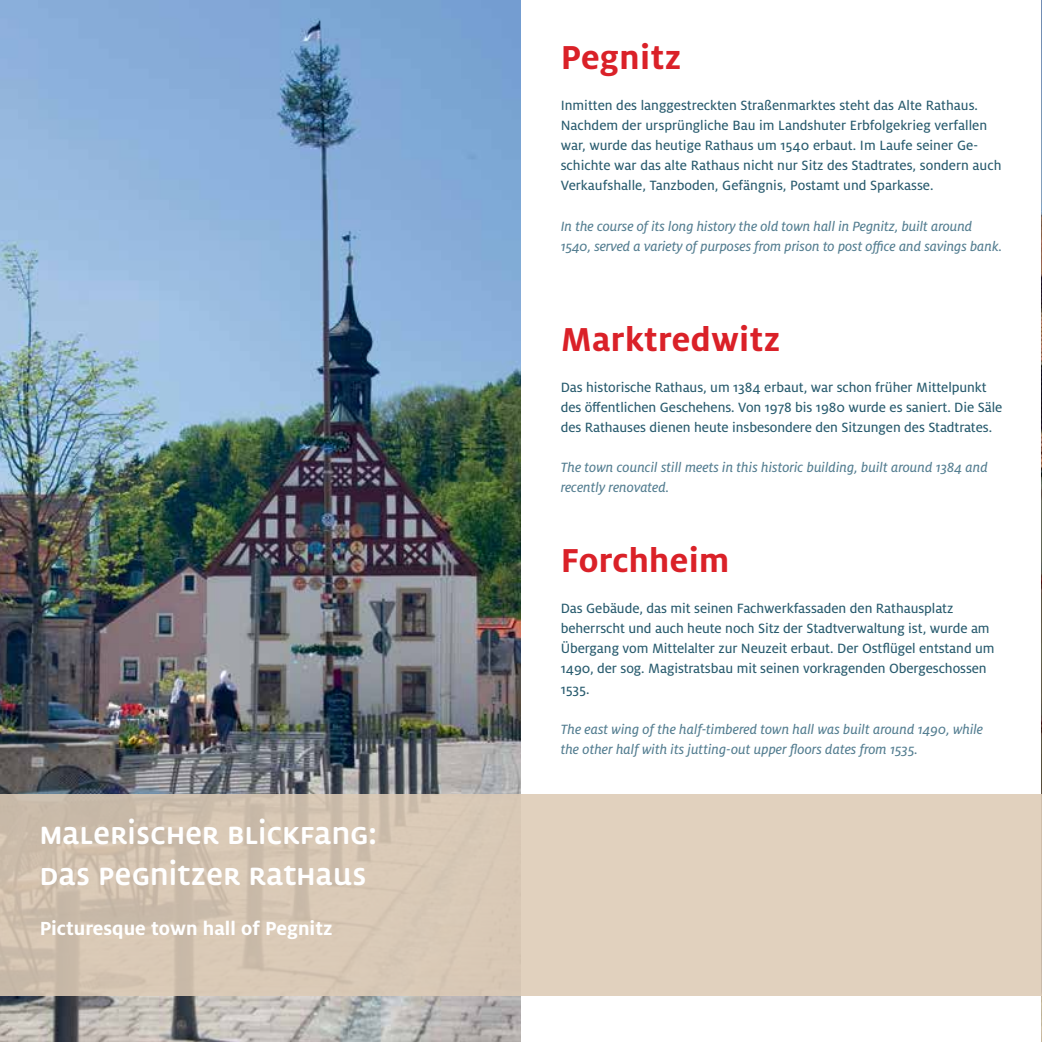
<style>
.page{position:relative;width:1042px;height:1042px;background:#fff}
.page>*{position:absolute;margin:0;border:0;box-sizing:border-box;transform-origin:0 0}
.t1{font:700 36.75px "Milo OT";letter-spacing:.01em;color:#da2128}
.t2{font:26.25px/40.2px "Oberfranken Headline";color:#fff}
.t3{font:700 21px "Milo OT";color:#fff}
.t4{font:14.88px/20.1px "Milo OT Text";letter-spacing:-.005em;color:#285b6e}
.t5{font:14.88px/20.1px "Milo OT Text Ita";color:#537d90}
</style>
<div class="page">
<img style="left:0;top:0;width:521px;height:1042px">
<img style="left:1041px;top:0;width:1px;height:1042px">
<div style="left:0;top:794px;width:1042px;height:201px;background:linear-gradient(to right,#cebeac,#e6d6c3)"></div>
<hr style="left:1041px;top:794px;width:1px;height:201px;background:#985025">
<h2 class="t2" style="left:40px;top:815px;width:339px">MALERISCHER BLICKFANG:<br>DAS PEGNITZER RATHAUS</h2>
<h3 class="t3" style="left:40px;top:916px;width:294px">Picturesque town hall of Pegnitz</h3>
<h1 class="t1" style="left:561px;top:37px;width:122px">Pegnitz</h1>
<p class="t4" style="left:561px;top:95px;width:442px">Inmitten des langgestreckten Straßenmarktes steht das Alte Rathaus.<br>Nachdem der ursprüngliche Bau im Landshuter Erbfolgekrieg verfallen war, wurde das heutige Rathaus um 1540 erbaut. Im Laufe seiner Ge&shy;schichte war das alte Rathaus nicht nur Sitz des Stadtrates, sondern auch Verkaufshalle, Tanzboden, Gefängnis, Postamt und Sparkasse.</p>
<p class="t5" style="left:561px;top:216px;width:443px">In the course of its long history the old town hall in Pegnitz, built around<br>1540, served a variety of purposes from prison to post office and savings bank.</p>
<h1 class="t1" style="left:561px;top:319px;width:221px">Marktredwitz</h1>
<p class="t4" style="left:561px;top:377px;width:443px">Das historische Rathaus, um 1384 erbaut, war schon früher Mittelpunkt des öffentlichen Geschehens. Von 1978 bis 1980 wurde es saniert. Die Säle des Rathauses dienen heute insbesondere den Sitzungen des Stadtrates.</p>
<p class="t5" style="left:561px;top:457px;width:428px">The town council still meets in this historic building, built around 1384 and recently renovated.</p>
<h1 class="t1" style="left:561px;top:540px;width:170px">Forchheim</h1>
<p class="t4" style="left:561px;top:598px;width:435px">Das Gebäude, das mit seinen Fachwerkfassaden den Rathausplatz beherrscht und auch heute noch Sitz der Stadtverwaltung ist, wurde am Übergang vom Mittelalter zur Neuzeit erbaut. Der Ostflügel entstand um 1490, der sog. Magistratsbau mit seinen vorkragenden Obergeschossen 1535.</p>
<p class="t5" style="left:561px;top:719px;width:424px">The east wing of the half-timbered town hall was built around 1490, while the other half with its jutting-out upper floors dates from 1535.</p>
</div>
